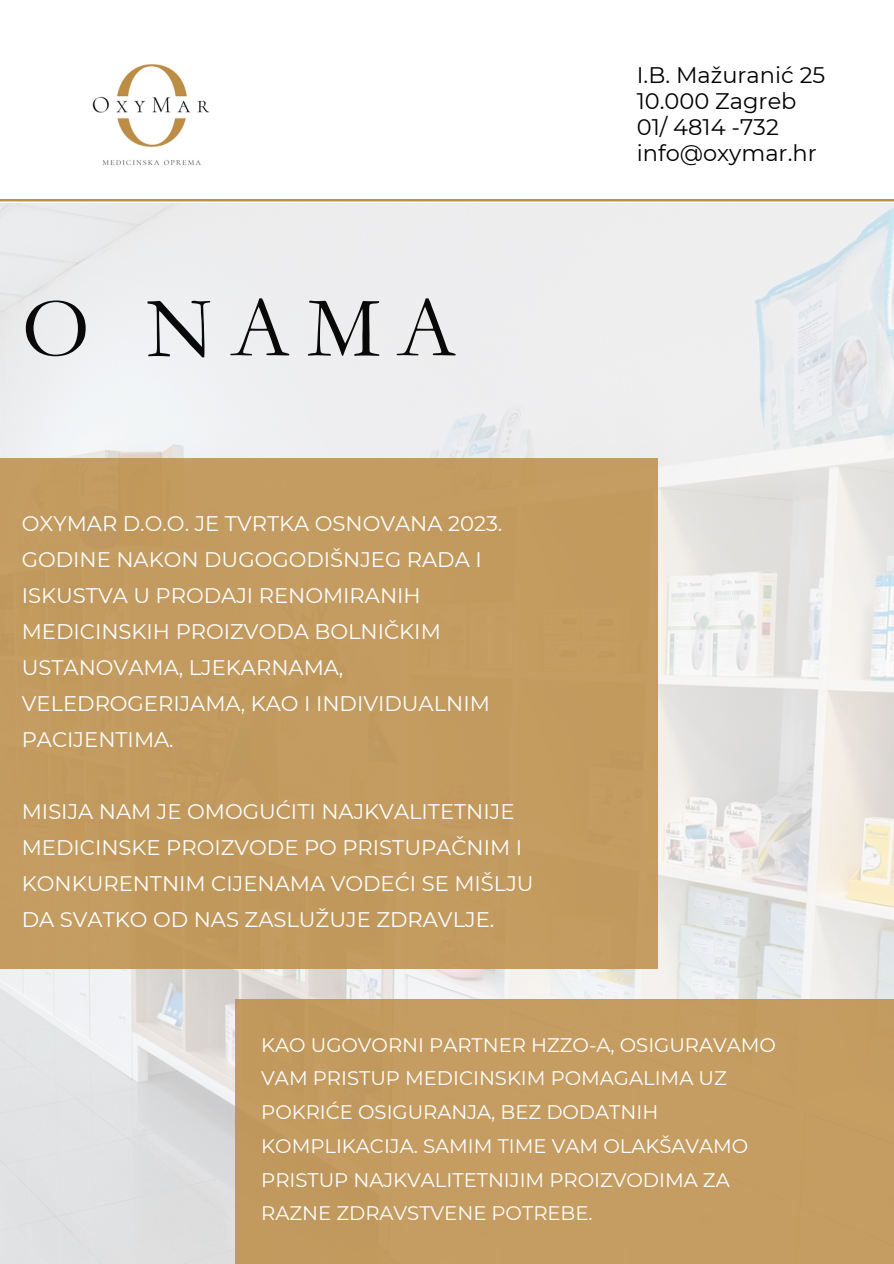
<style>
.page{position:relative;width:894px;height:1264px;background:#fff}
.page>*{position:absolute;margin:0;border:0;box-sizing:border-box;transform-origin:0 0}
.t1{font:87px "Garamond";color:#0a0909}
.t2{font:22.5px/25.8px "Montserrat";color:#000}
.t3{font:21.15px/36px "Montserrat";color:#fff}
.t4{font:19.65px/33.8px "Montserrat";color:#fff}
</style>
<div class="page">
<img style="left:0;top:203px;width:893px;height:1060px">
<div style="left:0;top:458px;width:657px;height:511px;background:#c39b60"></div>
<img style="left:92px;top:64px;width:118px;height:102px">
<svg style="left:0;top:199px;width:893px;height:3px;background:#c8a268"></svg>
<div style="left:236px;top:999px;width:657px;height:264px;background:#c59d62"></div>
<p class="t1" style="left:22px;top:280px;width:436px">O NAMA</p>
<p class="t3" style="left:22px;top:505px;width:482px">OXYMAR D.O.O. JE TVRTKA OSNOVANA 2023.<br>GODINE NAKON DUGOGODIŠNJEG RADA I<br>ISKUSTVA U PRODAJI RENOMIRANIH<br>MEDICINSKIH PROIZVODA BOLNIČKIM<br>USTANOVAMA, LJEKARNAMA,<br>VELEDROGERIJAMA, KAO I INDIVIDUALNIM<br>PACIJENTIMA.</p>
<p class="t3" style="left:22px;top:793px;width:513px">MISIJA NAM JE OMOGUĆITI NAJKVALITETNIJE MEDICINSKE PROIZVODE PO PRISTUPAČNIM I KONKURENTNIM CIJENAMA VODEĆI SE MIŠLJU DA SVATKO OD NAS ZASLUŽUJE ZDRAVLJE.</p>
<h1 class="t2" style="left:636px;top:62px;width:190px">I.B. Mažuranić 25<br>10.000 Zagreb<br>01/ 4814 -732 info@oxymar.hr</h1>
<h2 class="t4" style="left:261px;top:1027px;width:516px">KAO UGOVORNI PARTNER HZZO-A, OSIGURAVAMO VAM PRISTUP MEDICINSKIM POMAGALIMA UZ POKRIĆE OSIGURANJA, BEZ DODATNIH KOMPLIKACIJA. SAMIM TIME VAM OLAKŠAVAMO PRISTUP NAJKVALITETNIJIM PROIZVODIMA ZA RAZNE ZDRAVSTVENE POTREBE.</h2>
</div>
